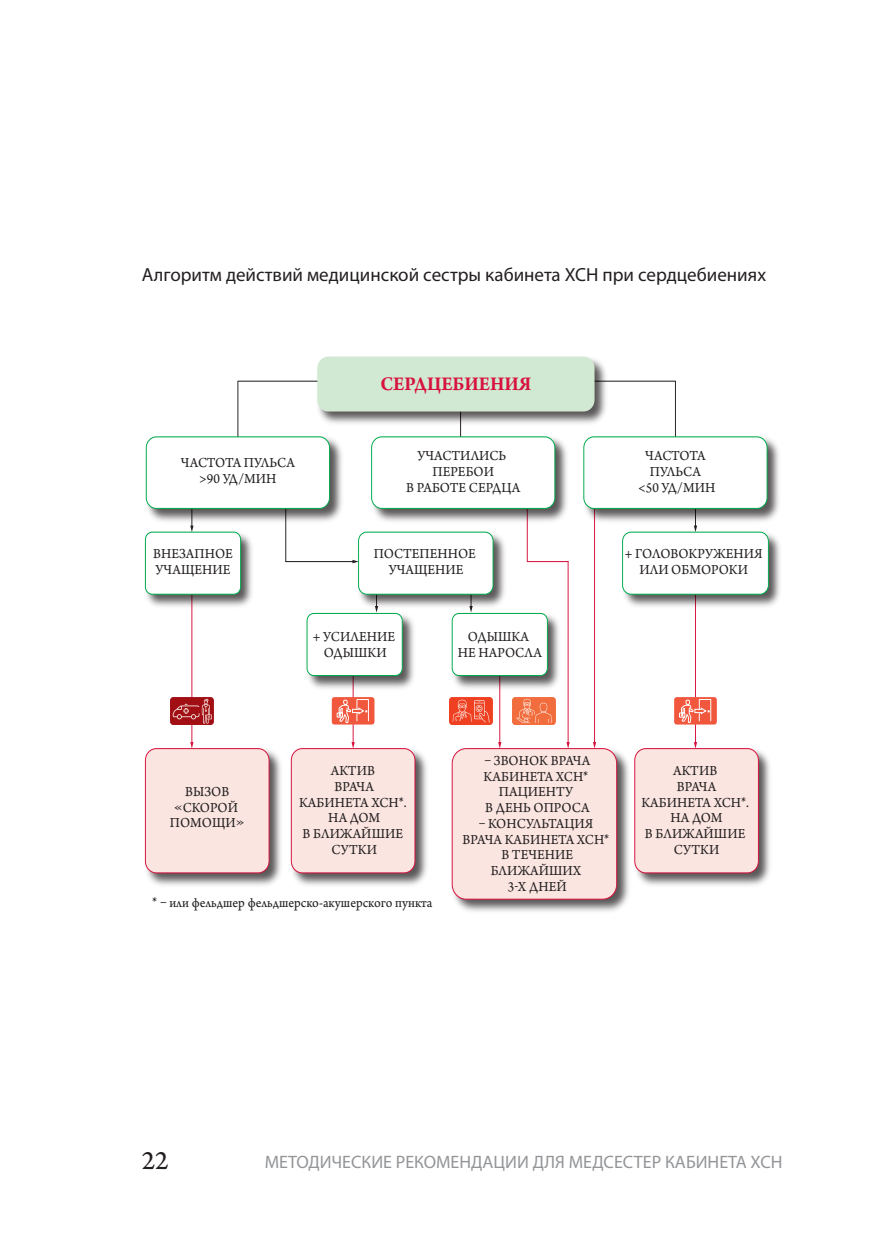
<style>
.page{position:relative;width:896px;height:1248px;background:#fff}
.page>*{position:absolute;margin:0;border:0;box-sizing:border-box;transform-origin:0 0}
.t1{font:28px "Arno Pro Sm Text";color:#231f20}
.t2{font:700 20.6px "Arno Pro";color:#d7123e;scale:.93 1}
.t3{font:19px "Myriad Pro";color:#231f20}
.t4{font:18px "Myriad Pro";color:#939598}
.t5{font:14.6px/15.8px "Arno Pro Sm Text";color:#231f20;text-align:center;scale:.93 1}
</style>
<div class="page">
<hr style="left:238px;top:381px;width:437px;height:1px;background:#231f20">
<hr style="left:238px;top:381px;width:1px;height:56px;background:#231f20">
<hr style="left:675px;top:381px;width:1px;height:56px;background:#231f20">
<hr style="left:695px;top:594px;width:1px;height:149px;background:#d7123e">
<hr style="left:285px;top:508px;width:1px;height:53px;background:#231f20">
<img style="left:314px;top:357px;width:297px;height:72px">
<div style="left:317px;top:356px;width:277px;height:55px;background:#d1e9d3;border-radius:11px"></div>
<img style="left:635px;top:744px;width:135px;height:142px">
<div style="left:635px;top:748px;width:123px;height:124px;background:#fae5e0;border-radius:11px"></div>
<div style="left:634px;top:748px;width:124px;height:125px;border:1px solid #d7123e;border-radius:11px"></div>
<img style="left:451px;top:748px;width:178px;height:164px">
<div style="left:452px;top:748px;width:165px;height:151px;background:#fae5e0;border-radius:14px"></div>
<div style="left:452px;top:748px;width:165px;height:151px;border:1px solid #d7123e;border-radius:14px"></div>
<img style="left:290px;top:748px;width:137px;height:138px">
<div style="left:291px;top:748px;width:124px;height:124px;background:#fae5e0;border-radius:11px"></div>
<div style="left:291px;top:748px;width:124px;height:125px;border:1px solid #d7123e;border-radius:11px"></div>
<img style="left:144px;top:748px;width:137px;height:138px">
<div style="left:145px;top:748px;width:124px;height:124px;background:#fae5e0;border-radius:11px"></div>
<div style="left:145px;top:748px;width:124px;height:125px;border:1px solid #d7123e;border-radius:11px"></div>
<img style="left:145px;top:433px;width:197px;height:93px">
<div style="left:146px;top:437px;width:183px;height:71px;background:#fff;border-radius:10px"></div>
<div style="left:146px;top:436px;width:184px;height:72px;border:1px solid #00ab4d;border-radius:10px"></div>
<hr style="left:286px;top:561px;width:68px;height:1px;background:#231f20">
<img style="left:355px;top:531px;width:150px;height:78px">
<div style="left:358px;top:532px;width:135px;height:62px;background:#fff;border-radius:8px"></div>
<div style="left:358px;top:532px;width:135px;height:62px;border:1px solid #00ab4d;border-radius:8px"></div>
<hr style="left:191px;top:594px;width:1px;height:149px;background:#d7123e">
<svg style="left:190px;top:742px;width:3px;height:6px"></svg>
<hr style="left:353px;top:675px;width:1px;height:68px;background:#d7123e">
<svg style="left:351px;top:742px;width:4px;height:6px"></svg>
<hr style="left:499px;top:675px;width:1px;height:68px;background:#d7123e">
<svg style="left:498px;top:742px;width:3px;height:6px"></svg>
<hr style="left:594px;top:508px;width:1px;height:235px;background:#d7123e">
<svg style="left:593px;top:742px;width:3px;height:6px"></svg>
<hr style="left:568px;top:561px;width:1px;height:182px;background:#d7123e">
<svg style="left:566px;top:742px;width:4px;height:6px"></svg>
<img style="left:622px;top:528px;width:158px;height:79px">
<div style="left:622px;top:532px;width:146px;height:62px;background:#fff;border-radius:9px"></div>
<div style="left:622px;top:532px;width:146px;height:62px;border:1px solid #00ab4d;border-radius:9px"></div>
<img style="left:583px;top:433px;width:196px;height:93px">
<div style="left:584px;top:437px;width:183px;height:71px;background:#fff;border-radius:10px"></div>
<div style="left:583px;top:436px;width:184px;height:72px;border:1px solid #00ab4d;border-radius:10px"></div>
<hr style="left:527px;top:508px;width:1px;height:53px;background:#d7123e">
<hr style="left:527px;top:561px;width:41px;height:1px;background:#d7123e">
<img style="left:371px;top:433px;width:196px;height:93px">
<div style="left:372px;top:437px;width:183px;height:71px;background:#fff;border-radius:10px"></div>
<div style="left:371px;top:436px;width:184px;height:72px;border:1px solid #00ab4d;border-radius:10px"></div>
<img style="left:451px;top:609px;width:108px;height:84px">
<div style="left:452px;top:613px;width:95px;height:62px;background:#fff;border-radius:7px"></div>
<div style="left:452px;top:613px;width:96px;height:62px;border:1px solid #00ab4d;border-radius:7px"></div>
<img style="left:306px;top:609px;width:108px;height:84px">
<div style="left:307px;top:613px;width:95px;height:62px;background:#fff;border-radius:7px"></div>
<div style="left:307px;top:613px;width:95px;height:62px;border:1px solid #00ab4d;border-radius:7px"></div>
<img style="left:144px;top:528px;width:108px;height:83px">
<div style="left:145px;top:532px;width:96px;height:62px;background:#fff;border-radius:7px"></div>
<div style="left:145px;top:532px;width:96px;height:62px;border:1px solid #00ab4d;border-radius:7px"></div>
<img style="left:450px;top:697px;width:42px;height:27px">
<img style="left:512px;top:697px;width:43px;height:27px">
<img style="left:170px;top:697px;width:43px;height:27px">
<div style="left:674px;top:697px;width:43px;height:27px;background:#f0573c;border-radius:3px"></div>
<svg style="left:679px;top:699px;width:32px;height:23px"></svg>
<div style="left:332px;top:697px;width:42px;height:27px;background:#f0573c;border-radius:3px"></div>
<svg style="left:337px;top:699px;width:32px;height:23px"></svg>
<h3 class="t3" style="left:142px;top:263px;width:626px">Алгоритм действий медицинской сестры кабинета ХСН при сердцебиениях</h3>
<h2 class="t2" style="left:380px;top:371px;width:164px">СЕРДЦЕБИЕНИЯ</h2>
<p class="t5" style="left:181px;top:455px;width:124px">ЧАСТОТА ПУЛЬСА &gt;90 УД/МИН</p>
<p class="t5" style="left:153px;top:546px;width:87px;text-align:left">ВНЕЗАПНОЕ<br>УЧАЩЕНИЕ</p>
<p class="t5" style="left:406px;top:448px;width:124px">УЧАСТИЛИСЬ<br>ПЕРЕБОИ<br>В РАБОТЕ СЕРДЦА</p>
<p class="t5" style="left:638px;top:448px;width:85px">ЧАСТОТА<br>ПУЛЬСА<br>&lt;50 УД/МИН</p>
<p class="t5" style="left:374px;top:546px;width:111px">ПОСТЕПЕННОЕ<br>УЧАЩЕНИЕ</p>
<p class="t5" style="left:625px;top:546px;width:150px">+ ГОЛОВОКРУЖЕНИЯ<br>ИЛИ ОБМОРОКИ</p>
<p class="t5" style="left:313px;top:629px;width:90px">+ УСИЛЕНИЕ<br>ОДЫШКИ</p>
<p class="t5" style="left:458px;top:629px;width:92px">ОДЫШКА<br>НЕ НАРОСЛА</p>
<p class="t5" style="left:170px;top:784px;width:82px">ВЫЗОВ «СКОРОЙ<br>ПОМОЩИ»</p>
<p class="t5" style="left:484px;top:753px;width:116px">– ЗВОНОК ВРАЧА<br>КАБИНЕТА ХСН*<br>ПАЦИЕНТУ<br>В ДЕНЬ ОПРОСА</p>
<p class="t5" style="left:463px;top:816px;width:159px">– КОНСУЛЬТАЦИЯ<br>ВРАЧА КАБИНЕТА ХСН*<br>В ТЕЧЕНИЕ<br>БЛИЖАЙШИХ<br>3-Х ДНЕЙ</p>
<p class="t5" style="left:299px;top:763px;width:117px">АКТИВ<br>ВРАЧА<br>КАБИНЕТА ХСН*.<br>НА ДОМ<br>В БЛИЖАЙШИЕ<br>СУТКИ</p>
<p class="t5" style="left:641px;top:763px;width:117px">АКТИВ<br>ВРАЧА<br>КАБИНЕТА ХСН*.<br>НА ДОМ<br>В БЛИЖАЙШИЕ<br>СУТКИ</p>
<p class="t5" style="left:152px;top:895px;width:303px">* – или фельдшер фельдшерско-акушерского пункта</p>
<h1 class="t1" style="left:142px;top:1144px;width:29px">22</h1>
<p class="t4" style="left:265px;top:1150px;width:519px">МЕТОДИЧЕСКИЕ РЕКОМЕНДАЦИИ ДЛЯ МЕДСЕСТЕР КАБИНЕТА ХСН</p>
</div>
